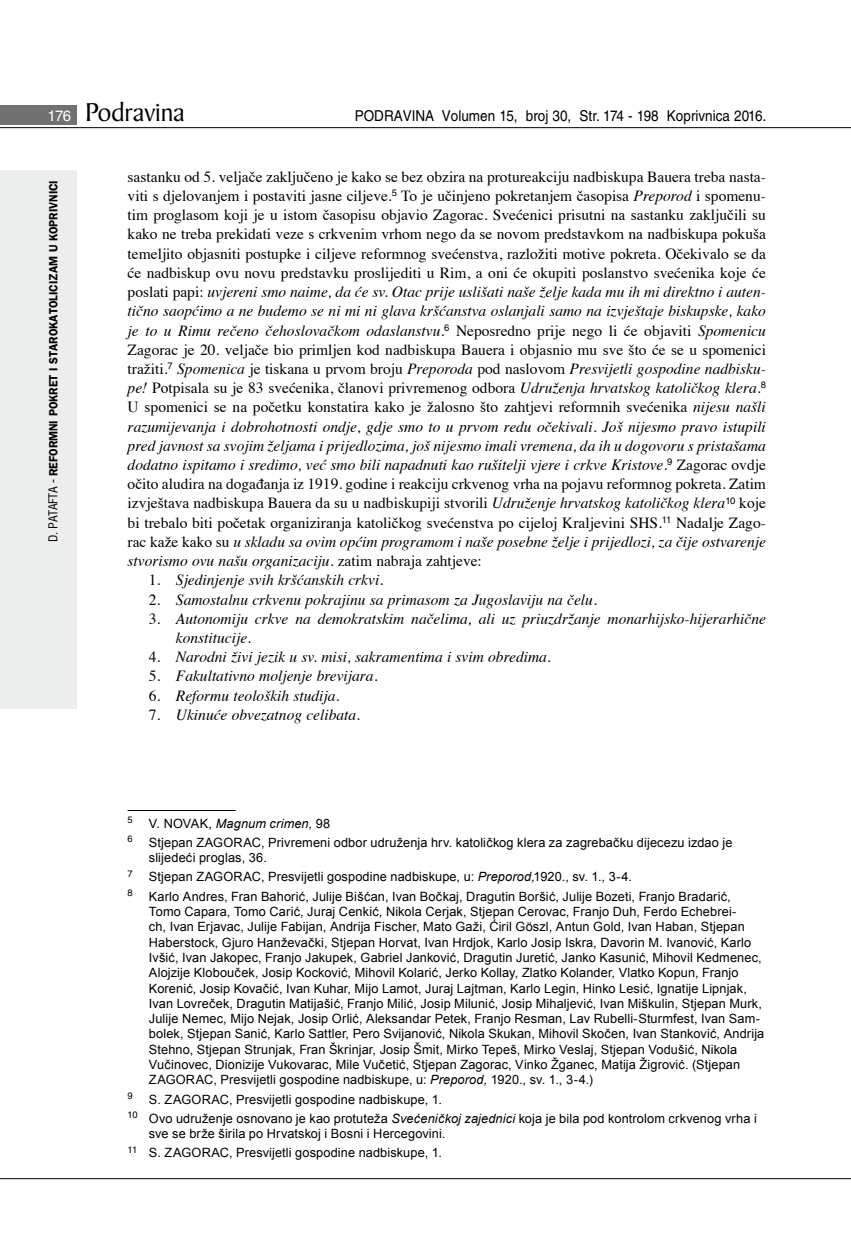
<style>
.page{position:relative;width:851px;height:1234px;background:#fff}
.page>*{position:absolute;margin:0;border:0;box-sizing:border-box;transform-origin:0 0}
.t1{font:27.6px "Baker Signet BT";color:#000}
.t2{font:15.45px/19.2px "Times";color:#000;text-align:justify}
.t3{font:italic 15.45px/19.2px "Times";color:#000}
.t4{font:15px "Helvetica LT Skin 29";color:#000;scale:.9 1}
.t5{font:12.75px/15.3px "Arial";letter-spacing:.01em;color:#000}
.t6{font:italic 12.75px "Arial";letter-spacing:.01em;color:#000}
.t7{font:600 12px "ITC Franklin Gothic Skin 29";letter-spacing:-.005em;color:#000;scale:.95 1}
.t8{font:9.45px "Helvetica LT Skin 29";color:#000}
.s1{font-family:"Helvetica LT Skin 29";font-size:15px;color:#fff}
.s2{font-family:"Helvetica LT Skin 29";font-weight:400;font-stretch:condensed}
.s3{font-style:italic}
.s4{font-style:normal}
</style>
<div class="page">
<div style="left:0;top:170px;width:77px;height:538px;background:#eceded"></div>
<div style="left:0;top:105px;width:77px;height:19px;background:#707172"></div>
<hr style="left:0;top:127px;width:850px;height:1px;background:#000">
<hr style="left:0;top:1177px;width:850px;height:1px;background:#000">
<hr style="left:128px;top:810px;width:108px;height:1px;background:#000">
<h1 class="t1" style="left:47px;top:95px;width:139px"><span class="s1">176</span> Podravina</h1>
<p class="t4" style="left:355px;top:107px;width:459px">PODRAVINA Volumen 15, broj 30, Str. 174 - 198 Koprivnica 2016.</p>
<p class="t7" style="left:46px;top:542px;width:382px;rotate:-90deg"><span class="s2">D. PATAFTA -</span> REFORMNI POKRET I STAROKATOLICIZAM U KOPRIVNICI</p>
<p class="t2" style="left:128px;top:166px;width:639px">sastanku od 5. veljače zaključeno je kako se bez obzira na protureakciju nadbiskupa Bauera treba nasta&shy;viti s djelovanjem i postaviti jasne ciljeve.<sup>5</sup> To je učinjeno pokretanjem časopisa <span class="s3">Preporod</span> i spomenu&shy;tim proglasom koji je u istom časopisu objavio Zagorac. Svećenici prisutni na sastanku zaključili su kako ne treba prekidati veze s crkvenim vrhom nego da se novom predstavkom na nadbiskupa pokuša temeljito objasniti postupke i ciljeve reformnog svećenstva, razložiti motive pokreta. Očekivalo se da će nadbiskup ovu novu predstavku proslijediti u Rim, a oni će okupiti poslanstvo svećenika koje će poslati papi: <span class="s3">uvjereni smo naime, da će sv. Otac prije uslišati naše želje kada mu ih mi direktno i auten&shy;tično saopćimo a ne budemo se ni mi ni glava kršćanstva oslanjali samo na izvještaje biskupske, kako je to u Rimu rečeno čehoslovačkom odaslanstvu.</span><sup>6</sup> Neposredno prije nego li će objaviti <span class="s3">Spomenicu </span>Zagorac je 20. veljače bio primljen kod nadbiskupa Bauera i objasnio mu sve što će se u spomenici tražiti.<sup>7</sup> <span class="s3">Spomenica</span> je tiskana u prvom broju <span class="s3">Preporoda</span> pod naslovom <span class="s3">Presvijetli gospodine nadbisku&shy;pe!</span> Potpisala su je 83 svećenika, članovi privremenog odbora <span class="s3">Udruženja hrvatskog katoličkog klera.</span><sup>8<br></sup>U spomenici se na početku konstatira kako je žalosno što zahtjevi reformnih svećenika <span class="s3">nijesu našli razumijevanja i dobrohotnosti ondje, gdje smo to u prvom redu očekivali. Još nijesmo pravo istupili pred javnost sa svojim željama i prijedlozima, još nijesmo imali vremena, da ih u dogovoru s pristašama dodatno ispitamo i sredimo, već smo bili napadnuti kao rušitelji vjere i crkve Kristove.</span><sup>9</sup> Zagorac ovdje očito aludira na događanja iz 1919. godine i reakciju crkvenog vrha na pojavu reformnog pokreta. Zatim izvještava nadbiskupa Bauera da su u nadbiskupiji stvorili <span class="s3">Udruženje hrvatskog katoličkog klera</span><sup>10</sup> koje bi trebalo biti početak organiziranja katoličkog svećenstva po cijeloj Kraljevini SHS.<sup>11</sup> Nadalje Zago&shy;rac kaže kako su <span class="s3">u skladu sa ovim općim programom i naše posebne želje i prijedlozi, za čije ostvarenje stvorismo ovu našu organizaciju.</span> zatim nabraja zahtjeve:</p>
<p class="t3" style="left:149px;top:569px;width:236px"><span class="s4">1.</span> Sjedinjenje svih kršćanskih crkvi.</p>
<p class="t3" style="left:149px;top:588px;width:449px"><span class="s4">2.</span> Samostalnu crkvenu pokrajinu sa primasom za Jugoslaviju na čelu.</p>
<p class="t3" style="left:176px;top:608px;width:591px;text-indent:-27px"><span class="s4">3.</span> Autonomiju crkve na demokratskim načelima, ali uz priuzdržanje monarhijsko-hijerarhične konstitucije.</p>
<p class="t3" style="left:149px;top:646px;width:403px"><span class="s4">4.</span> Narodni živi jezik u sv. misi, sakramentima i svim obredima.</p>
<p class="t3" style="left:149px;top:665px;width:230px"><span class="s4">5.</span> Fakultativno moljenje brevijara.</p>
<p class="t3" style="left:149px;top:684px;width:192px"><span class="s4">6.</span> Reformu teoloških studija.</p>
<p class="t3" style="left:149px;top:704px;width:213px"><span class="s4">7.</span> Ukinuće obvezatnog celibata.</p>
<p class="t8" style="left:128px;top:813px;width:7px">5</p>
<p class="t6" style="left:149px;top:814px;width:183px"><span class="s4">V. NOVAK,</span> Magnum crimen, <span class="s4">98</span></p>
<p class="t8" style="left:128px;top:833px;width:7px">6</p>
<p class="t5" style="left:149px;top:834px;width:585px">Stjepan ZAGORAC, Privremeni odbor udruženja hrv. katoličkog klera za zagrebačku dijecezu izdao je slijedeći proglas, 36.</p>
<p class="t8" style="left:128px;top:867px;width:7px">7</p>
<p class="t5" style="left:149px;top:869px;width:484px">Stjepan ZAGORAC, Presvijetli gospodine nadbiskupe, u: <span class="s3">Preporod,</span>1920., sv. 1., 3-4.</p>
<p class="t8" style="left:128px;top:886px;width:7px">8</p>
<p class="t5" style="left:149px;top:888px;width:617px">Karlo Andres, Fran Bahorić, Julije Bišćan, Ivan Bočkaj, Dragutin Boršić, Julije Bozeti, Franjo Bradarić, Tomo Capara, Tomo Carić, Juraj Cenkić, Nikola Cerjak, Stjepan Cerovac, Franjo Duh, Ferdo Echebrei-<br>ch, Ivan Erjavac, Julije Fabijan, Andrija Fischer, Mato Gaži, Ćiril Göszl, Antun Gold, Ivan Haban, Stjepan Haberstock, Gjuro Hanževački, Stjepan Horvat, Ivan Hrdjok, Karlo Josip Iskra, Davorin M. Ivanović, Karlo Ivšić, Ivan Jakopec, Franjo Jakupek, Gabriel Janković, Dragutin Juretić, Janko Kasunić, Mihovil Kedmenec, Alojzije Klobouček, Josip Kocković, Mihovil Kolarić, Jerko Kollay, Zlatko Kolander, Vlatko Kopun, Franjo Korenić, Josip Kovačić, Ivan Kuhar, Mijo Lamot, Juraj Lajtman, Karlo Legin, Hinko Lesić, Ignatije Lipnjak, Ivan Lovreček, Dragutin Matijašić, Franjo Milić, Josip Milunić, Josip Mihaljević, Ivan Miškulin, Stjepan Murk, Julije Nemec, Mijo Nejak, Josip Orlić, Aleksandar Petek, Franjo Resman, Lav Rubelli-Sturmfest, Ivan Sam&shy;bolek, Stjepan Sanić, Karlo Sattler, Pero Svijanović, Nikola Skukan, Mihovil Skočen, Ivan Stanković, Andrija Stehno, Stjepan Strunjak, Fran Škrinjar, Josip Šmit, Mirko Tepeš, Mirko Veslaj, Stjepan Vodušić, Nikola Vučinovec, Dionizije Vukovarac, Mile Vučetić, Stjepan Zagorac, Vinko Žganec, Matija Žigrović. (Stjepan ZAGORAC, Presvijetli gospodine nadbiskupe, u: <span class="s3">Preporod,</span> 1920., sv. 1., 3-4.)</p>
<p class="t8" style="left:128px;top:1089px;width:7px">9</p>
<p class="t5" style="left:128px;top:1089px;width:630px;line-height:19.2px;text-indent:21px">S. ZAGORAC, Presvijetli gospodine nadbiskupe, 1.<br><sup>10</sup> Ovo udruženje osnovano je kao protuteža <span class="s3">Svećeničkoj zajednici</span> koja je bila pod kontrolom crkvenog vrha i</p>
<p class="t5" style="left:128px;top:1123px;width:319px;line-height:19.2px;text-align:right">sve se brže širila po Hrvatskoj i Bosni i Hercegovini.<br><sup>11</sup> S. ZAGORAC, Presvijetli gospodine nadbiskupe, 1.</p>
</div>
